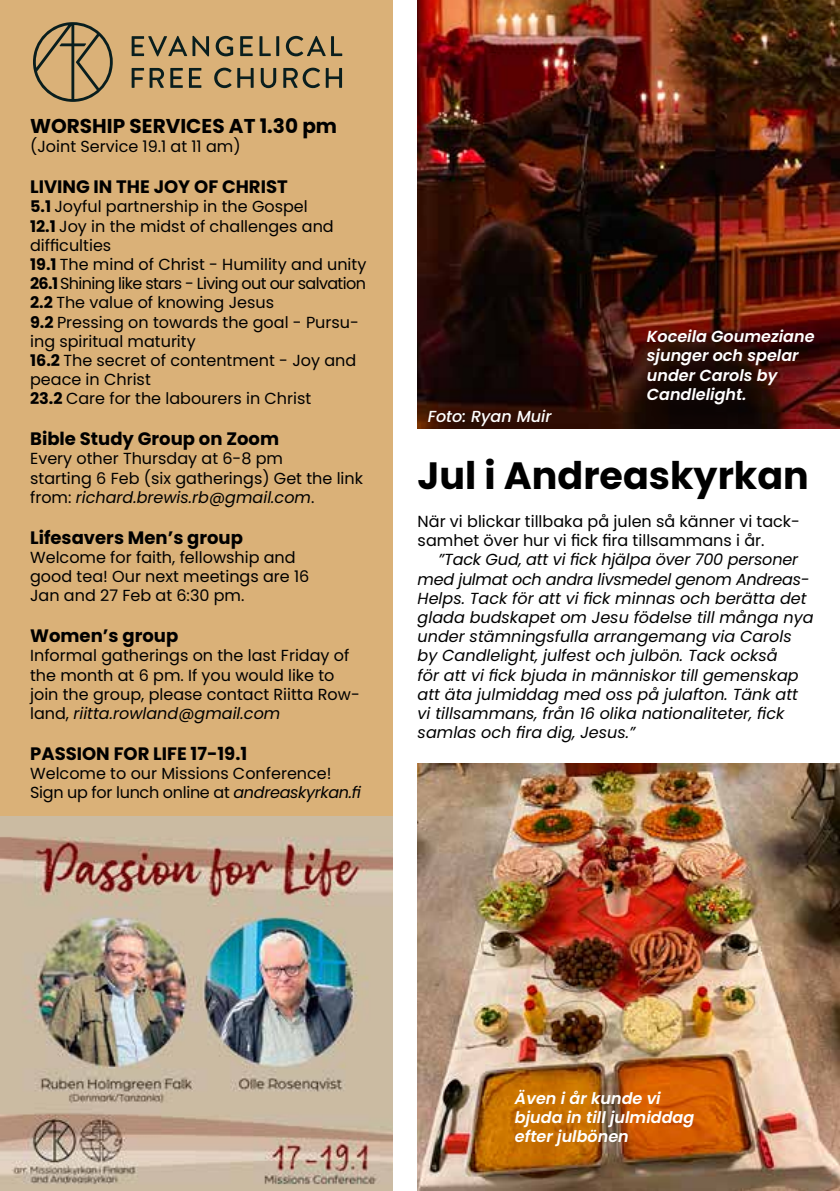
<style>
.page{position:relative;width:840px;height:1191px;background:#fff}
.page>*{position:absolute;margin:0;border:0;box-sizing:border-box;transform-origin:0 0}
.t1{font:700 38px "Poppins";color:#000}
.t2{font:700 20px "Poppins";color:#000}
.t3{font:700 18px "Poppins";color:#000}
.t4{font:16px/19.2px "Poppins";color:#000}
.t5{font:italic 16px/19.2px "Poppins";color:#000}
.t6{font:italic 600 16px/19.2px "Poppins";color:#fff}
.t7{font:italic 500 16px "Poppins";color:#fff}
.s1{font-weight:700}
.s2{font-style:italic}
</style>
<div class="page">
<img style="left:417px;top:764px;width:422px;height:427px">
<div style="left:0;top:0;width:392px;height:1191px;background:#dab178"></div>
<hr style="left:839px;top:944px;width:1px;height:247px;background:#a8afc1">
<svg style="left:131px;top:36px;width:78px;height:20px"></svg>
<svg style="left:215px;top:36px;width:18px;height:20px"></svg>
<svg style="left:240px;top:36px;width:12px;height:20px"></svg>
<svg style="left:259px;top:36px;width:11px;height:20px"></svg>
<hr style="left:276px;top:36px;width:3px;height:20px;background:#091e1e">
<svg style="left:286px;top:36px;width:39px;height:20px"></svg>
<svg style="left:331px;top:36px;width:11px;height:20px"></svg>
<svg style="left:131px;top:68px;width:33px;height:20px"></svg>
<svg style="left:170px;top:68px;width:13px;height:20px"></svg>
<svg style="left:189px;top:68px;width:12px;height:20px"></svg>
<svg style="left:214px;top:68px;width:17px;height:20px"></svg>
<svg style="left:237px;top:68px;width:16px;height:20px"></svg>
<svg style="left:260px;top:68px;width:16px;height:20px"></svg>
<svg style="left:283px;top:68px;width:59px;height:20px"></svg>
<svg style="left:33px;top:22px;width:80px;height:80px"></svg>
<img style="left:0;top:816px;width:392px;height:375px">
<img style="left:417px;top:0;width:422px;height:428px">
<div style="left:650px;top:334px;width:188px;height:94px;background:#000;opacity:.75"></div>
<p class="t2" style="left:30px;top:115px;width:308px">WORSHIP SERVICES AT 1.30 pm</p>
<p class="t4" style="left:30px;top:137px;width:212px">(Joint Service 19.1 at 11 am)</p>
<p class="t3" style="left:30px;top:176px;width:259px">LIVING IN THE JOY OF CHRIST</p>
<p class="t4" style="left:30px;top:197px;width:337px"><span class="s1">5.1</span> Joyful partnership in the Gospel<br><span class="s1">12.1</span> Joy in the midst of challenges and difficulties<br><span class="s1">19.1</span> The mind of Christ - Humility and unity <span class="s1">26.1</span> Shining like stars - Living out our salvation <span class="s1">2.2</span> The value of knowing Jesus<br><span class="s1">9.2</span> Pressing on towards the goal - Pursu&shy;ing spiritual maturity<br><span class="s1">16.2</span> The secret of contentment - Joy and peace in Christ<br><span class="s1">23.2</span> Care for the labourers in Christ</p>
<p class="t3" style="left:30px;top:428px;width:250px">Bible Study Group on Zoom</p>
<p class="t4" style="left:30px;top:449px;width:334px">Every other Thursday at 6-8 pm<br>starting 6 Feb (six gatherings) Get the link from: <span class="s2">richard.brewis.rb@gmail.com</span>.</p>
<p class="t3" style="left:30px;top:527px;width:214px">Lifesavers Men’s group</p>
<p class="t4" style="left:30px;top:548px;width:280px">Welcome for faith, fellowship and good tea! Our next meetings are 16<br>Jan and 27 Feb at 6:30 pm.</p>
<p class="t3" style="left:30px;top:625px;width:149px">Women’s group</p>
<p class="t4" style="left:30px;top:646px;width:331px">Informal gatherings on the last Friday of the month at 6 pm. If you would like to join the group, please contact Riitta Row&shy;land, <span class="s2">riitta.rowland@gmail.com</span></p>
<p class="t3" style="left:30px;top:743px;width:218px">PASSION FOR LIFE 17-19.1</p>
<p class="t4" style="left:30px;top:764px;width:332px">Welcome to our Missions Conference!<br>Sign up for lunch online at <span class="s2">andreaskyrkan.fi</span></p>
<p class="t7" style="left:427px;top:407px;width:125px">Foto: Ryan Muir</p>
<p class="t6" style="left:646px;top:327px;width:169px">Koceila Goumeziane sjunger och spelar under Carols by<br>Candlelight.</p>
<h1 class="t1" style="left:417px;top:453px;width:392px">Jul i Andreaskyrkan</h1>
<p class="t4" style="left:417px;top:512px;width:383px">När vi blickar tillbaka på julen så känner vi tack&shy;samhet över hur vi fick fira tillsammans i år.</p>
<p class="t5" style="left:417px;top:550px;width:397px;text-indent:21px">”Tack Gud, att vi fick hjälpa över 700 personer med julmat och andra livsmedel genom Andreas-Helps. Tack för att vi fick minnas och berätta det glada budskapet om Jesu födelse till många nya under stämningsfulla arrangemang via Carols by Candlelight, julfest och julbön. Tack också<br>för att vi fick bjuda in människor till gemenskap att äta julmiddag med oss på julafton. Tänk att vi tillsammans, från 16 olika nationaliteter, fick samlas och fira dig, Jesus.”</p>
<p class="t6" style="left:514px;top:1088px;width:181px">Även i år kunde vi bjuda in till julmiddag efter julbönen</p>
</div>
